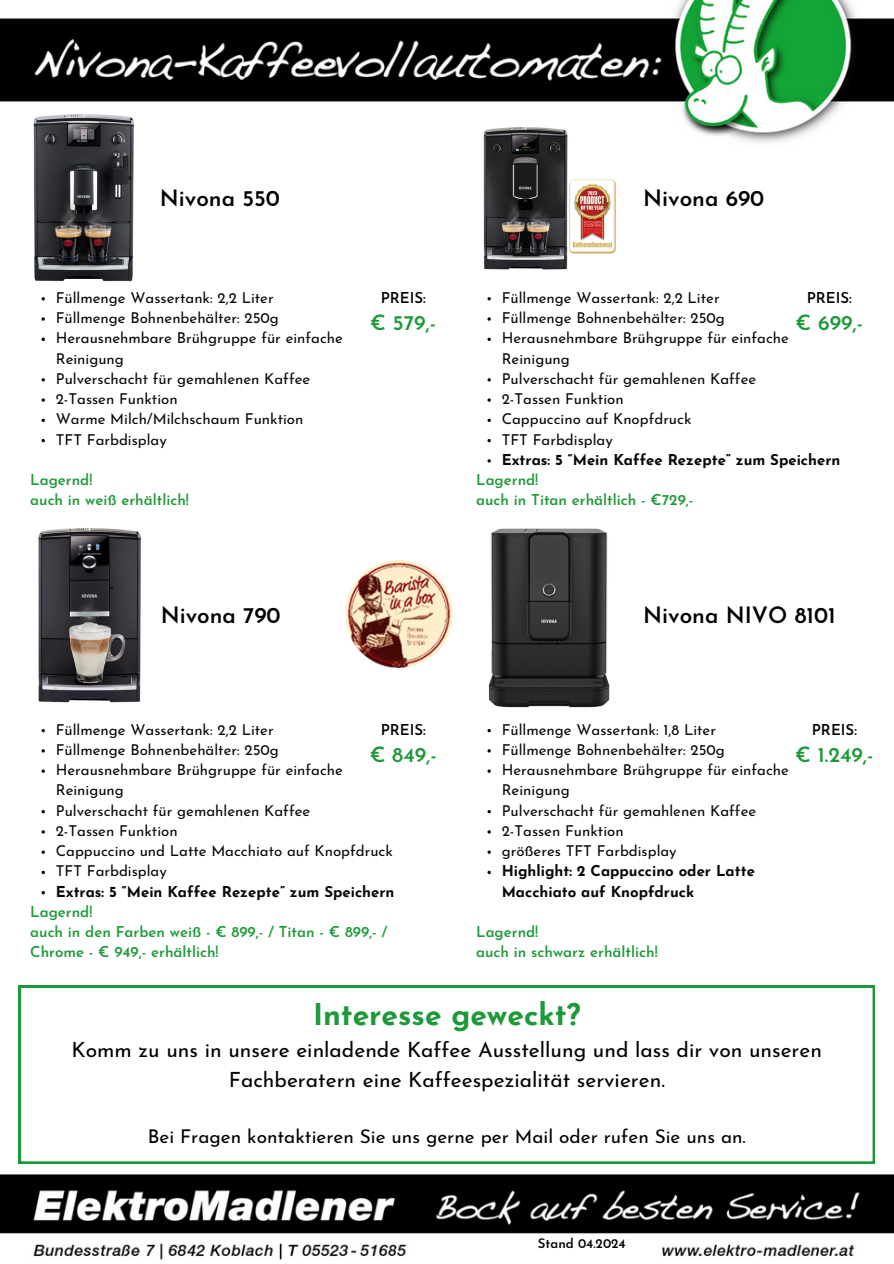
<style>
.page{position:relative;width:894px;height:1264px;background:#fff}
.page>*{position:absolute;margin:0;border:0;box-sizing:border-box;transform-origin:0 0}
.t1{font:700 30px "Josefin Sans";color:#1e993a}
.t2{font:600 22.5px "Josefin Sans";color:#000}
.t3{font:21px/29.2px "Josefin Sans";color:#000;text-align:center}
.t4{font:600 21px "Josefin Sans";color:#1e993a}
.t5{font:18.9px "Josefin Sans";color:#000}
.t6{font:15px/20.2px "Josefin Sans";color:#080808}
.t7{font:600 15px/20.2px "Josefin Sans";color:#1e993a}
.t8{font:700 15px/20.2px "Josefin Sans";color:#080808}
.t9{font:600 15px "Josefin Sans";color:#000}
.t10{font:600 13.2px "Josefin Sans";color:#000}
</style>
<div class="page">
<img style="left:0;top:0;width:893px;height:1260px">
<img style="left:345px;top:560px;width:107px;height:107px">
<img style="left:30px;top:110px;width:116px;height:192px">
<img style="left:476px;top:123px;width:142px;height:158px">
<img style="left:30px;top:523px;width:112px;height:189px">
<img style="left:476px;top:523px;width:140px;height:189px">
<svg style="left:41px;top:297px;width:4px;height:3px"></svg>
<svg style="left:41px;top:317px;width:4px;height:4px"></svg>
<svg style="left:41px;top:337px;width:4px;height:4px"></svg>
<svg style="left:41px;top:378px;width:4px;height:3px"></svg>
<svg style="left:41px;top:398px;width:4px;height:4px"></svg>
<svg style="left:41px;top:418px;width:4px;height:4px"></svg>
<svg style="left:41px;top:439px;width:4px;height:3px"></svg>
<svg style="left:487px;top:317px;width:3px;height:4px"></svg>
<svg style="left:487px;top:337px;width:3px;height:4px"></svg>
<svg style="left:487px;top:398px;width:3px;height:4px"></svg>
<svg style="left:487px;top:418px;width:3px;height:4px"></svg>
<svg style="left:41px;top:729px;width:4px;height:3px"></svg>
<svg style="left:41px;top:749px;width:4px;height:3px"></svg>
<svg style="left:41px;top:769px;width:4px;height:3px"></svg>
<svg style="left:41px;top:810px;width:4px;height:3px"></svg>
<svg style="left:41px;top:830px;width:4px;height:3px"></svg>
<svg style="left:41px;top:850px;width:4px;height:3px"></svg>
<svg style="left:41px;top:870px;width:4px;height:4px"></svg>
<svg style="left:41px;top:891px;width:4px;height:3px"></svg>
<svg style="left:487px;top:870px;width:3px;height:4px"></svg>
<svg style="left:19px;top:985px;width:855px;height:178px"></svg>
<p class="t2" style="left:160px;top:189px;width:121px">Nivona 550</p>
<p class="t6" style="left:56px;top:289px;width:219px">Füllmenge Wassertank: 2,2 Liter</p>
<p class="t6" style="left:56px;top:309px;width:224px">Füllmenge Bohnenbehälter: 250g</p>
<h6 class="t6" style="left:56px;top:329px;width:289px">Herausnehmbare Brühgruppe für einfache<br>Reinigung</h6>
<h5 class="t6" style="left:56px;top:370px;width:256px">Pulverschacht für gemahlenen Kaffee</h5>
<p class="t6" style="left:56px;top:390px;width:123px">2-Tassen Funktion</p>
<h2 class="t6" style="left:56px;top:410px;width:249px">Warme Milch/Milchschaum Funktion</h2>
<p class="t6" style="left:56px;top:430px;width:112px">TFT Farbdisplay</p>
<p class="t7" style="left:30px;top:471px;width:160px">Lagernd!<br>auch in weiß erhältlich!</p>
<p class="t9" style="left:380px;top:291px;width:47px">PREIS:</p>
<p class="t4" style="left:370px;top:314px;width:67px">€ 579,-</p>
<p class="t2" style="left:161px;top:606px;width:121px">Nivona 790</p>
<h2 class="t6" style="left:56px;top:720px;width:219px">Füllmenge Wassertank: 2,2 Liter</h2>
<p class="t6" style="left:56px;top:741px;width:224px">Füllmenge Bohnenbehälter: 250g</p>
<p class="t6" style="left:56px;top:761px;width:289px">Herausnehmbare Brühgruppe für einfache<br>Reinigung</p>
<p class="t6" style="left:56px;top:801px;width:256px">Pulverschacht für gemahlenen Kaffee</p>
<p class="t6" style="left:56px;top:822px;width:123px">2-Tassen Funktion</p>
<p class="t6" style="left:56px;top:842px;width:338px">Cappuccino und Latte Macchiato auf Knopfdruck</p>
<p class="t6" style="left:56px;top:862px;width:112px">TFT Farbdisplay</p>
<p class="t8" style="left:56px;top:882px;width:340px">Extras: 5 “Mein Kaffee Rezepte” zum Speichern</p>
<p class="t7" style="left:30px;top:903px;width:359px">Lagernd!<br>auch in den Farben weiß - € 899,- / Titan - € 899,- /<br>Chrome - € 949,- erhältlich!</p>
<h5 class="t9" style="left:380px;top:723px;width:47px">PREIS:</h5>
<h5 class="t4" style="left:369px;top:745px;width:69px">€ 849,-</h5>
<p class="t2" style="left:643px;top:189px;width:123px">Nivona 690</p>
<p class="t6" style="left:501px;top:289px;width:219px">Füllmenge Wassertank: 2,2 Liter</p>
<p class="t6" style="left:501px;top:309px;width:224px">Füllmenge Bohnenbehälter: 250g</p>
<p class="t6" style="left:501px;top:329px;width:289px">Herausnehmbare Brühgruppe für einfache<br>Reinigung</p>
<p class="t6" style="left:501px;top:370px;width:256px">Pulverschacht für gemahlenen Kaffee</p>
<h6 class="t6" style="left:501px;top:390px;width:123px">2-Tassen Funktion</h6>
<h5 class="t6" style="left:501px;top:410px;width:191px">Cappuccino auf Knopfdruck</h5>
<p class="t6" style="left:501px;top:430px;width:112px">TFT Farbdisplay</p>
<h2 class="t8" style="left:501px;top:451px;width:340px">Extras: 5 “Mein Kaffee Rezepte” zum Speichern</h2>
<p class="t7" style="left:476px;top:471px;width:219px">Lagernd!<br>auch in Titan erhältlich - €729,-</p>
<p class="t9" style="left:806px;top:291px;width:47px">PREIS:</p>
<p class="t4" style="left:795px;top:314px;width:69px">€ 699,-</p>
<h3 class="t2" style="left:643px;top:606px;width:194px">Nivona NIVO 8101</h3>
<p class="t6" style="left:501px;top:720px;width:216px">Füllmenge Wassertank: 1,8 Liter</p>
<p class="t6" style="left:501px;top:741px;width:224px">Füllmenge Bohnenbehälter: 250g</p>
<p class="t6" style="left:501px;top:761px;width:289px">Herausnehmbare Brühgruppe für einfache<br>Reinigung</p>
<p class="t6" style="left:501px;top:801px;width:256px">Pulverschacht für gemahlenen Kaffee</p>
<p class="t6" style="left:501px;top:822px;width:123px">2-Tassen Funktion</p>
<p class="t6" style="left:501px;top:842px;width:176px">größeres TFT Farbdisplay</p>
<h6 class="t8" style="left:501px;top:862px;width:255px">Highlight: 2 Cappuccino oder Latte<br>Macchiato auf Knopfdruck</h6>
<h1 class="t7" style="left:476px;top:923px;width:183px">Lagernd!<br>auch in schwarz erhältlich!</h1>
<p class="t9" style="left:811px;top:723px;width:47px">PREIS:</p>
<p class="t4" style="left:795px;top:745px;width:80px">€ 1.249,-</p>
<h4 class="t1" style="left:313px;top:1002px;width:269px">Interesse geweckt?</h4>
<h4 class="t3" style="left:71px;top:1037px;width:751px">Komm zu uns in unsere einladende Kaffee Ausstellung und lass dir von unseren<br>Fachberatern eine Kaffeespezialität servieren.</h4>
<p class="t5" style="left:148px;top:1128px;width:599px">Bei Fragen kontaktieren Sie uns gerne per Mail oder rufen Sie uns an.</p>
<h6 class="t10" style="left:537px;top:1237px;width:89px">Stand 04.2024</h6>
</div>
